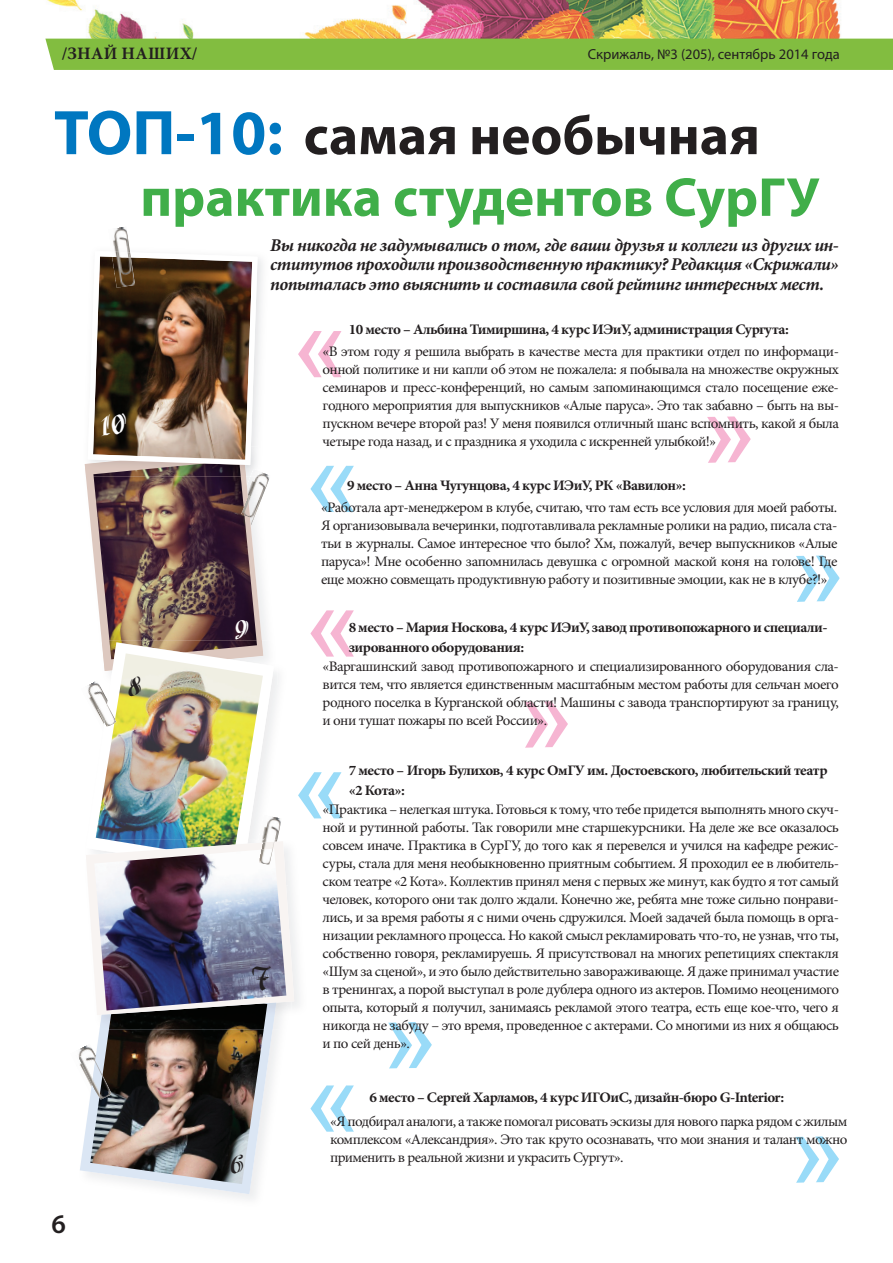
<style>
.page{position:relative;width:893px;height:1263px;background:#fff}
.page>*{position:absolute;margin:0;border:0;box-sizing:border-box;transform-origin:0 0}
.t1{font:103.65px "Arial";color:#99dbf8}
.t2{font:103.65px "Arial";color:#f6b5d2}
.t3{font:700 63.6px "Myriad Pro";color:#0077c0}
.t4{font:700 55.35px "Myriad Pro";color:#40ae49}
.t5{font:700 55.35px "Myriad Pro";color:#231f20}
.t6{font:600 27px "Myriad Pro";color:#231f20}
.t7{font:italic 700 18px/19.2px "Minion Pro";letter-spacing:-.025em;color:#231f20;text-align:justify}
.t8{font:700 17.4px "Minion Pro";letter-spacing:.01em;color:#231f20}
.t9{font:14.55px/18px "Minion Pro";letter-spacing:-.035em;color:#231f20;text-align:justify}
.t10{font:700 14.55px/20.4px "Minion Pro";letter-spacing:-.035em;color:#231f20}
.t11{font:14.55px "Myriad Pro";color:#231f20}
</style>
<div class="page">
<img style="left:45px;top:0;width:801px;height:39px">
<div style="left:45px;top:39px;width:848px;height:31px;background:#82bd40"></div>
<img style="left:78px;top:1051px;width:2px;height:15px">
<img style="left:113px;top:227px;width:16px;height:19px">
<img style="left:114px;top:246px;width:16px;height:5px">
<img style="left:80px;top:251px;width:214px;height:943px">
<p class="t8" style="left:62px;top:42px;width:137px">/ЗНАЙ НАШИХ/</p>
<p class="t11" style="left:588px;top:45px;width:253px">Скрижаль, №3 (205), сентябрь 2014 года</p>
<h2 class="t3" style="left:54px;top:91px;width:230px">ТОП-10:</h2>
<h3 class="t5" style="left:304px;top:99px;width:458px">самая необычная</h3>
<h3 class="t4" style="left:140px;top:161px;width:680px">практика студентов СурГУ</h3>
<p class="t7" style="left:270px;top:236px;width:570px">Вы никогда не задумывались о том, где ваши друзья и коллеги из других ин&shy;ститутов проходили производственную практику? Редакция «Скрижали» попыталась это выяснить и составила свой рейтинг интересных мест.</p>
<p class="t10" style="left:349px;top:319px;width:442px">10 место – Альбина Тимиршина, 4 курс ИЭиУ, администрация Сургута:</p>
<h1 class="t2" style="left:291px;top:277px;width:59px">«</h1>
<p class="t9" style="left:323px;top:343px;width:518px">«В этом году я решила выбрать в качестве места для практики отдел по информаци&shy;онной политике и ни капли об этом не пожалела: я побывала на множестве окружных семинаров и пресс-конференций, но самым запоминающимся стало посещение еже&shy;годного мероприятия для выпускников «Алые паруса». Это так забавно – быть на вы&shy;пускном вечере второй раз! У меня появился отличный шанс вспомнить, какой я была четыре года назад, и с праздника я уходила с искренней улыбкой!»</p>
<h1 class="t1" style="left:304px;top:411px;width:59px">«</h1>
<p class="t10" style="left:347px;top:475px;width:340px">9 место – Анна Чугунцова, 4 курс ИЭиУ, РК «Вавилон»:</p>
<p class="t9" style="left:321px;top:499px;width:518px">«Работала арт-менеджером в клубе, считаю, что там есть все условия для моей работы.<br>Я организовывала вечеринки, подготавливала рекламные ролики на радио, писала ста&shy;тьи в журналы. Самое интересное что было? Хм, пожалуй, вечер выпускников «Алые паруса»! Мне особенно запомнилась девушка с огромной маской коня на голове! Где еще можно совмещать продуктивную работу и позитивные эмоции, как не в клубе?!»</p>
<h1 class="t2" style="left:304px;top:556px;width:59px">«</h1>
<p class="t10" style="left:349px;top:616px;width:480px">8 место – Мария Носкова, 4 курс ИЭиУ, завод противопожарного и специали&shy;зированного оборудования:</p>
<p class="t9" style="left:323px;top:657px;width:518px">«Варгашинский завод противопожарного и специализированного оборудования сла&shy;вится тем, что является единственным масштабным местом работы для сельчан моего родного поселка в Курганской области! Машины с завода транспортируют за границу, и они тушат пожары по всей России».</p>
<p class="t10" style="left:349px;top:760px;width:480px">7 место – Игорь Булихов, 4 курс ОмГУ им. Достоевского, любительский театр «2 Кота»:</p>
<h1 class="t1" style="left:291px;top:718px;width:59px">«</h1>
<p class="t9" style="left:323px;top:801px;width:518px">«Практика – нелегкая штука. Готовься к тому, что тебе придется выполнять много скуч&shy;ной и рутинной работы. Так говорили мне старшекурсники. На деле же все оказалось совсем иначе. Практика в СурГУ, до того как я перевелся и учился на кафедре режис&shy;суры, стала для меня необыкновенно приятным событием. Я проходил ее в любитель&shy;ском театре «2 Кота». Коллектив принял меня с первых же минут, как будто я тот самый человек, которого они так долго ждали. Конечно же, ребята мне тоже сильно понрави&shy;лись, и за время работы я с ними очень сдружился. Моей задачей была помощь в орга&shy;низации рекламного процесса. Но какой смысл рекламировать что-то, не узнав, что ты, собственно говоря, рекламируешь. Я присутствовал на многих репетициях спектакля «Шум за сценой», и это было действительно завораживающе. Я даже принимал участие в тренингах, а порой выступал в роле дублера одного из актеров. Помимо неоценимого опыта, который я получил, занимаясь рекламой этого театра, есть еще кое-что, чего я никогда не забуду – это время, проведенное с актерами. Со многими из них я общаюсь и по сей день».</p>
<h3 class="t6" style="left:52px;top:1207px;width:16px">6</h3>
<h1 class="t1" style="left:304px;top:1031px;width:59px">«</h1>
<p class="t10" style="left:370px;top:1087px;width:416px">6 место – Сергей Харламов, 4 курс ИГОиС, дизайн-бюро G-Interior:</p>
<p class="t9" style="left:330px;top:1113px;width:519px">«Я подбирал аналоги, а также помогал рисовать эскизы для нового парка рядом с жилым комплексом «Александрия». Это так круто осознавать, что мои знания и талант можно применить в реальной жизни и украсить Сургут».</p>
</div>
